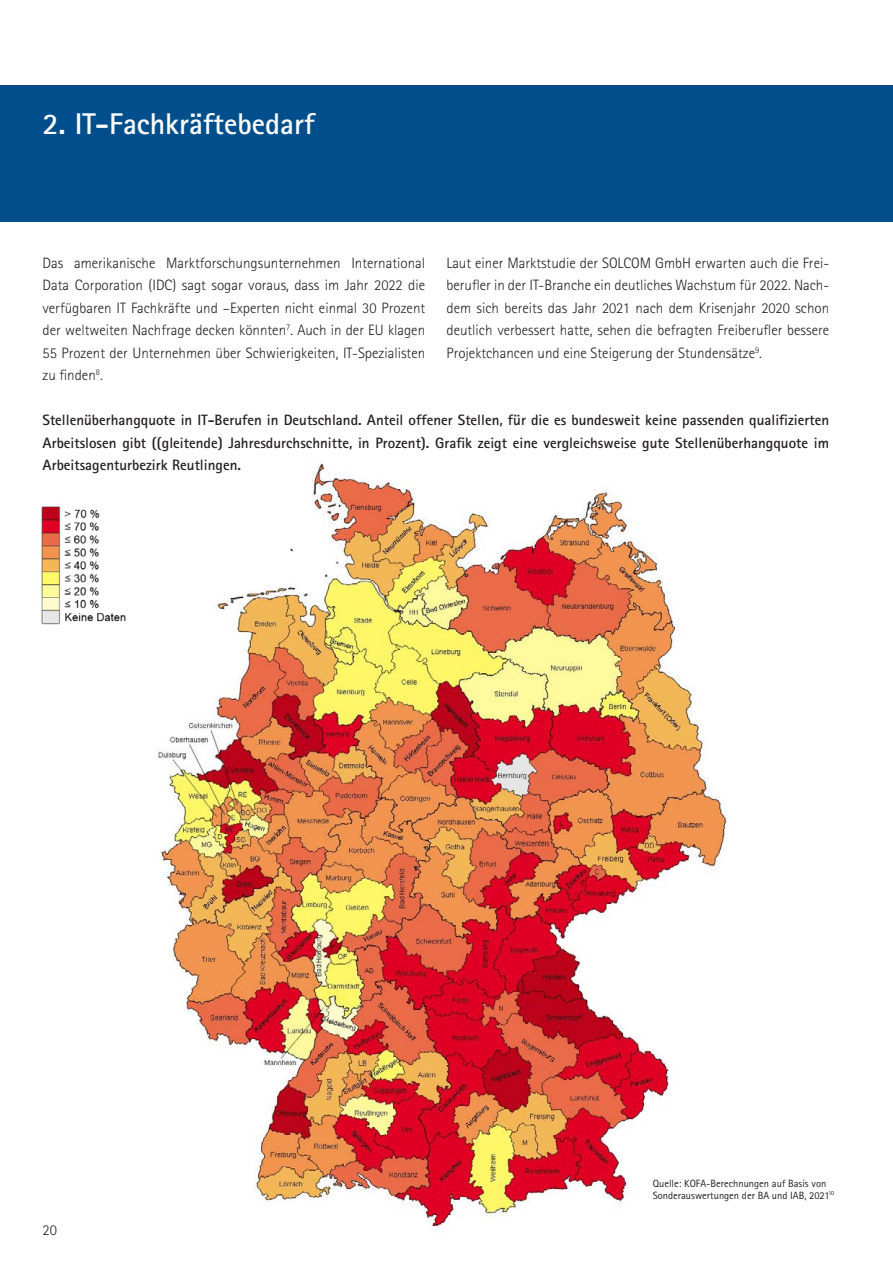
<style>
.page{position:relative;width:893px;height:1263px;background:#fff}
.page>*{position:absolute;margin:0;border:0;box-sizing:border-box;transform-origin:0 0}
.Head{font:700 30px "Rotis Sans Serif";color:#fff}
.Fließtext{font:300 15px/22.5px "Rotis Sans Serif";color:#231f20;text-align:justify}
.Fließtext-2{font:700 15px/22.5px "Rotis Sans Serif";color:#231f20;text-align:justify}
.Quellenangabe{font:10.5px/12px "Rotis Sans Serif";color:#231f20}
</style>
<div class="page">
<div style="left:0;top:85px;width:893px;height:136px;background:#004f8c"></div>
<img style="left:157px;top:461px;width:570px;height:769px">
<img style="left:41px;top:496px;width:127px;height:188px">
<p class="Head" style="left:43px;top:105px;width:274px">2. IT-Fachkräftebedarf</p>
<p class="Fließtext" style="left:43px;top:251px;width:384px">Das amerikanische Marktforschungsunternehmen International Data Corporation (IDC) sagt sogar voraus, dass im Jahr 2022 die verfügbaren IT Fachkräfte und –Experten nicht einmal 30 Prozent der weltweiten Nachfrage decken könnten<sup>7</sup>. Auch in der EU klagen 55 Prozent der Unternehmen über Schwierigkeiten, IT-Spezialisten zu finden<sup>8</sup>.</p>
<p class="Fließtext" style="left:446px;top:251px;width:384px">Laut einer Marktstudie der SOLCOM GmbH erwarten auch die Frei&shy;berufler in der IT-Branche ein deutliches Wachstum für 2022. Nach&shy;dem sich bereits das Jahr 2021 nach dem Krisenjahr 2020 schon deutlich verbessert hatte, sehen die befragten Freiberufler bessere Projektchancen und eine Steigerung der Stundensätze<sup>9</sup>.</p>
<p class="Fließtext-2" style="left:43px;top:408px;width:788px">Stellenüberhangquote in IT-Berufen in Deutschland. Anteil offener Stellen, für die es bundesweit keine passenden qualifizierten Arbeitslosen gibt ((gleitende) Jahresdurchschnitte, in Prozent). Grafik zeigt eine vergleichsweise gute Stellenüberhangquote im Arbeitsagenturbezirk Reutlingen.</p>
<p class="Fließtext" style="left:43px;top:1219px;width:16px">20</p>
<p class="Quellenangabe" style="left:653px;top:1177px;width:183px">Quelle: KOFA-Berechnungen auf Basis von<br>Sonderauswertungen der BA und IAB, 2021<sup>10</sup></p>
</div>
